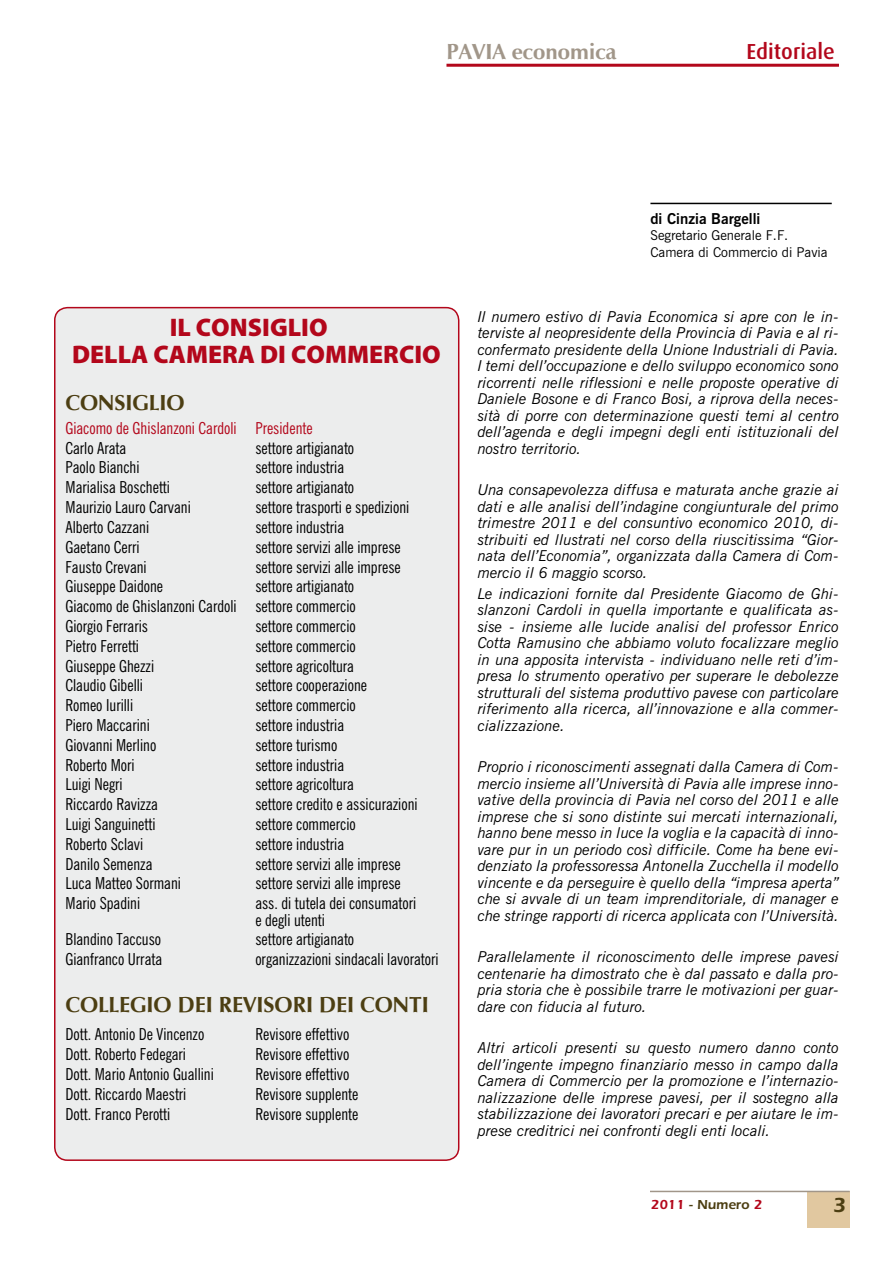
<style>
.page{position:relative;width:893px;height:1263px;background:#fff}
.page>*{position:absolute;margin:0;border:0;box-sizing:border-box;transform-origin:0 0}
.t1{font:900 25.5px/27px "Myriad Pro";color:#b3071b}
.t2{font:700 22.5px "Vera Humana 95";color:#4c3e12}
.t3{font:700 22.5px "Vera Humana 95";color:#a19689}
.t4{font:500 21.75px "Dax";color:#b3071b}
.t5{font:600 21px "Itc Eras";color:#4c3e12}
.t6{font:condensed 16.5px/19.8px "News Gothic BT";color:#000;text-align:justify}
.t7{font:condensed 16.5px "News Gothic BT";color:#b3071b}
.t8{font:italic 15px/16.5px "News Gothic BT";color:#000;text-align:justify}
.t9{font:700 15px "News Gothic BT";color:#000}
.t10{font:13.5px/16.2px "News Gothic BT";color:#000}
.t11{font:600 13.5px "Itc Eras";color:#4c3e12}
.s1{color:#b3071b}
</style>
<div class="page">
<div style="left:807px;top:1191px;width:43px;height:37px;background:#e1c8a0"></div>
<hr style="left:650px;top:1191px;width:200px;height:1px;background:#a19689">
<hr style="left:446px;top:64px;width:393px;height:3px;background:#b3071b">
<div style="left:55px;top:308px;width:404px;height:852px;background:#eceded;border-radius:13px"></div>
<div style="left:54px;top:307px;width:405px;height:854px;border:2px solid #b3071b;border-radius:13px"></div>
<hr style="left:650px;top:203px;width:182px;height:1px;background:#000">
<h2 class="t3" style="left:446px;top:38px;width:172px">PAVIA ECONOMICA</h2>
<h3 class="t4" style="left:746px;top:39px;width:90px">Editoriale</h3>
<h1 class="t1" style="left:72px;top:314px;width:370px;text-indent:98px">IL CONSIGLIO<br>DELLA CAMERA DI COMMERCIO</h1>
<h2 class="t2" style="left:66px;top:389px;width:121px">CONSIGLIO</h2>
<p class="t7" style="left:66px;top:418px;width:249px">Giacomo de Ghislanzoni Cardoli Presidente</p>
<p class="t6" style="left:66px;top:438px;width:62px">Carlo Arata</p>
<p class="t6" style="left:255px;top:438px;width:100px">settore artigianato</p>
<p class="t6" style="left:66px;top:458px;width:75px">Paolo Bianchi</p>
<p class="t6" style="left:255px;top:458px;width:90px">settore industria</p>
<p class="t6" style="left:66px;top:477px;width:106px">Marialisa Boschetti</p>
<p class="t6" style="left:255px;top:477px;width:100px">settore artigianato</p>
<p class="t6" style="left:66px;top:497px;width:127px">Maurizio Lauro Carvani</p>
<p class="t6" style="left:255px;top:497px;width:155px">settore trasporti e spedizioni</p>
<p class="t6" style="left:66px;top:517px;width:85px">Alberto Cazzani</p>
<p class="t6" style="left:255px;top:517px;width:90px">settore industria</p>
<p class="t6" style="left:66px;top:537px;width:76px">Gaetano Cerri</p>
<p class="t6" style="left:255px;top:537px;width:147px">settore servizi alle imprese</p>
<p class="t6" style="left:66px;top:557px;width:83px">Fausto Crevani</p>
<p class="t6" style="left:255px;top:557px;width:147px">settore servizi alle imprese</p>
<p class="t6" style="left:66px;top:576px;width:99px">Giuseppe Daidone</p>
<p class="t6" style="left:66px;top:576px;width:292px;text-indent:190px">settore artigianato Giacomo de Ghislanzoni Cardoli settore commercio Giorgio Ferraris</p>
<p class="t6" style="left:255px;top:616px;width:102px">settore commercio</p>
<p class="t6" style="left:66px;top:636px;width:75px">Pietro Ferretti</p>
<p class="t6" style="left:255px;top:636px;width:102px">settore commercio</p>
<p class="t6" style="left:66px;top:656px;width:90px">Giuseppe Ghezzi</p>
<p class="t6" style="left:255px;top:656px;width:100px">settore agricoltura</p>
<p class="t6" style="left:66px;top:675px;width:79px">Claudio Gibelli</p>
<p class="t6" style="left:255px;top:675px;width:113px">settore cooperazione</p>
<p class="t6" style="left:66px;top:695px;width:69px">Romeo Iurilli</p>
<p class="t6" style="left:255px;top:695px;width:102px">settore commercio</p>
<p class="t6" style="left:66px;top:715px;width:86px">Piero Maccarini</p>
<p class="t6" style="left:255px;top:715px;width:90px">settore industria</p>
<p class="t6" style="left:66px;top:735px;width:92px">Giovanni Merlino</p>
<p class="t6" style="left:255px;top:735px;width:84px">settore turismo</p>
<p class="t6" style="left:66px;top:755px;width:71px">Roberto Mori</p>
<p class="t6" style="left:255px;top:755px;width:90px">settore industria</p>
<p class="t6" style="left:66px;top:774px;width:59px">Luigi Negri</p>
<p class="t6" style="left:255px;top:774px;width:100px">settore agricoltura</p>
<p class="t6" style="left:66px;top:794px;width:94px">Riccardo Ravizza</p>
<p class="t6" style="left:255px;top:794px;width:164px">settore credito e assicurazioni</p>
<p class="t6" style="left:66px;top:814px;width:91px">Luigi Sanguinetti</p>
<p class="t6" style="left:255px;top:814px;width:102px">settore commercio</p>
<p class="t6" style="left:66px;top:834px;width:79px">Roberto Sclavi</p>
<p class="t6" style="left:255px;top:834px;width:90px">settore industria</p>
<p class="t6" style="left:66px;top:854px;width:88px">Danilo Semenza</p>
<p class="t6" style="left:255px;top:854px;width:147px">settore servizi alle imprese</p>
<p class="t6" style="left:66px;top:873px;width:117px">Luca Matteo Sormani</p>
<p class="t6" style="left:255px;top:873px;width:147px">settore servizi alle imprese</p>
<p class="t6" style="left:66px;top:893px;width:76px">Mario Spadini</p>
<p class="t6" style="left:255px;top:895px;width:162px;line-height:16.5px">ass. di tutela dei consumatori e degli utenti</p>
<p class="t6" style="left:66px;top:929px;width:97px">Blandino Taccuso</p>
<p class="t6" style="left:255px;top:929px;width:100px">settore artigianato</p>
<p class="t6" style="left:66px;top:949px;width:98px">Gianfranco Urrata</p>
<p class="t6" style="left:255px;top:949px;width:185px">organizzazioni sindacali lavoratori</p>
<h2 class="t2" style="left:66px;top:991px;width:365px">COLLEGIO DEI REVISORI DEI CONTI</h2>
<p class="t6" style="left:66px;top:1024px;width:140px">Dott. Antonio De Vincenzo</p>
<p class="t6" style="left:255px;top:1024px;width:96px">Revisore effettivo</p>
<p class="t6" style="left:66px;top:1044px;width:122px">Dott. Roberto Fedegari</p>
<p class="t6" style="left:255px;top:1044px;width:96px">Revisore effettivo</p>
<p class="t6" style="left:66px;top:1064px;width:150px">Dott. Mario Antonio Guallini</p>
<p class="t6" style="left:255px;top:1064px;width:96px">Revisore effettivo</p>
<p class="t6" style="left:66px;top:1084px;width:122px">Dott. Riccardo Maestri</p>
<p class="t6" style="left:255px;top:1084px;width:105px">Revisore supplente</p>
<p class="t6" style="left:66px;top:1104px;width:106px">Dott. Franco Perotti</p>
<p class="t6" style="left:255px;top:1104px;width:105px">Revisore supplente</p>
<p class="t9" style="left:650px;top:210px;width:111px">di Cinzia Bargelli</p>
<p class="t10" style="left:650px;top:227px;width:179px">Segretario Generale F.F.<br>Camera di Commercio di Pavia</p>
<p class="t8" style="left:478px;top:308px;width:363px">Il numero estivo di Pavia Economica si apre con le in&shy;terviste al neopresidente della Provincia di Pavia e al ri&shy;confermato presidente della Unione Industriali di Pavia.<br>I temi dell’occupazione e dello sviluppo economico sono ricorrenti nelle riflessioni e nelle proposte operative di Daniele Bosone e di Franco Bosi, a riprova della neces&shy;sità di porre con determinazione questi temi al centro dell’agenda e degli impegni degli enti istituzionali del nostro territorio.</p>
<p class="t8" style="left:478px;top:482px;width:363px">Una consapevolezza diffusa e maturata anche grazie ai dati e alle analisi dell’indagine congiunturale del primo trimestre 2011 e del consuntivo economico 2010, di&shy;stribuiti ed llustrati nel corso della riuscitissima “Gior&shy;nata dell’Economia”, organizzata dalla Camera di Com&shy;mercio il 6 maggio scorso.</p>
<p class="t8" style="left:478px;top:585px;width:363px">Le indicazioni fornite dal Presidente Giacomo de Ghi&shy;slanzoni Cardoli in quella importante e qualificata as&shy;sise - insieme alle lucide analisi del professor Enrico Cotta Ramusino che abbiamo voluto focalizzare meglio in una apposita intervista - individuano nelle reti d’im&shy;presa lo strumento operativo per superare le debolezze strutturali del sistema produttivo pavese con particolare riferimento alla ricerca, all’innovazione e alla commer&shy;cializzazione.</p>
<p class="t8" style="left:478px;top:758px;width:363px">Proprio i riconoscimenti assegnati dalla Camera di Com&shy;mercio insieme all’Università di Pavia alle imprese inno&shy;vative della provincia di Pavia nel corso del 2011 e alle imprese che si sono distinte sui mercati internazionali, hanno bene messo in luce la voglia e la capacità di inno&shy;vare pur in un periodo così difficile. Come ha bene evi&shy;denziato la professoressa Antonella Zucchella il modello vincente e da perseguire è quello della “impresa aperta” che si avvale di un team imprenditoriale, di manager e che stringe rapporti di ricerca applicata con l’Università.</p>
<p class="t8" style="left:478px;top:948px;width:363px">Parallelamente il riconoscimento delle imprese pavesi centenarie ha dimostrato che è dal passato e dalla pro&shy;pria storia che è possibile trarre le motivazioni per guar&shy;dare con fiducia al futuro.</p>
<p class="t8" style="left:478px;top:1039px;width:363px">Altri articoli presenti su questo numero danno conto dell’ingente impegno finanziario messo in campo dalla Camera di Commercio per la promozione e l’internazio&shy;nalizzazione delle imprese pavesi, per il sostegno alla stabilizzazione dei lavoratori precari e per aiutare le im&shy;prese creditrici nei confronti degli enti locali.</p>
<p class="t11" style="left:651px;top:1197px;width:113px"><span class="s1">2011</span> - Numero <span class="s1">2</span></p>
<h3 class="t5" style="left:833px;top:1193px;width:15px">3</h3>
</div>
